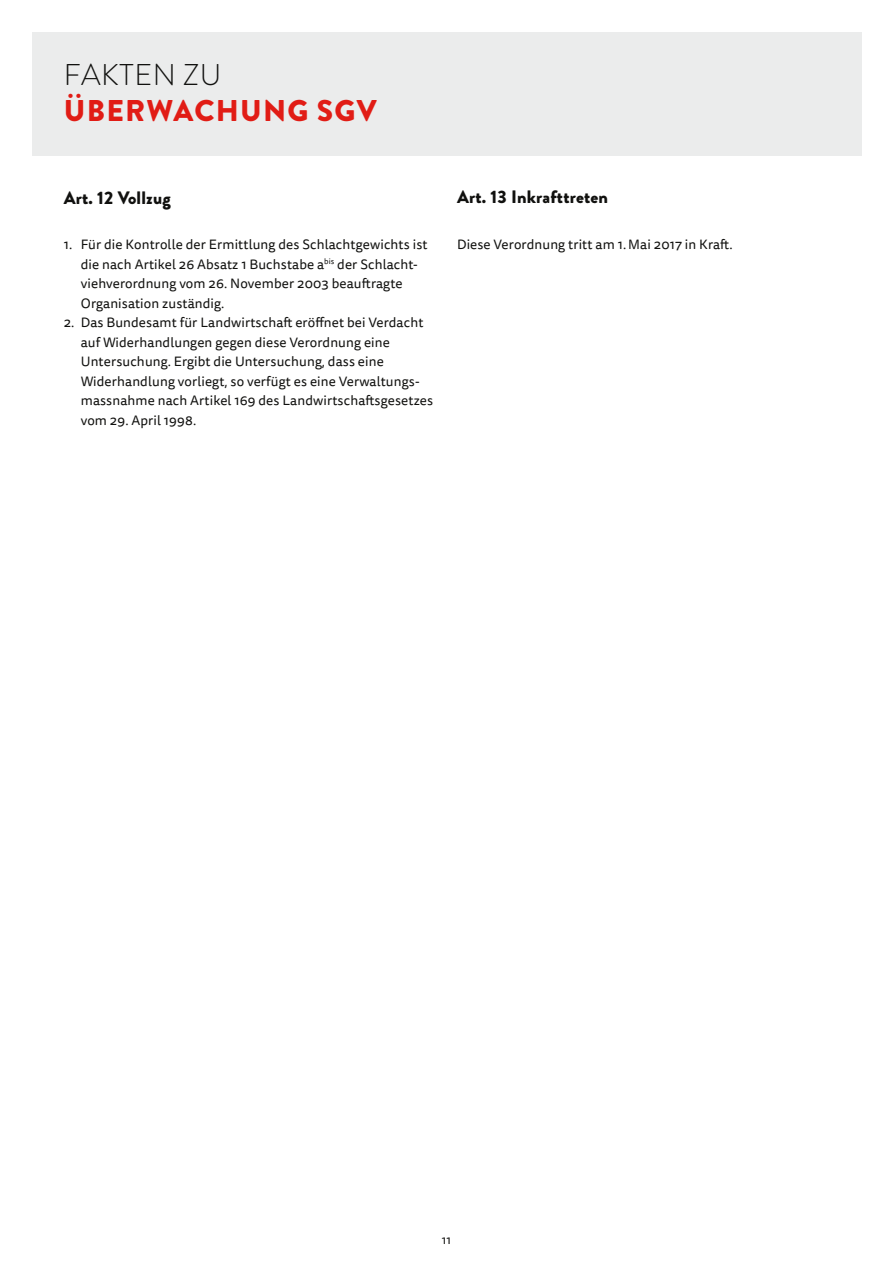
<style>
.page{position:relative;width:893px;height:1263px;background:#fff}
.page>*{position:absolute;margin:0;border:0;box-sizing:border-box;transform-origin:0 0}
.t1{font:900 30px "Brandon Grotesque";letter-spacing:.04em;color:#e11c15}
.t2{font:300 30px "Brandon Grotesque";letter-spacing:.02em;color:#11110f}
.t3{font:900 18px "Brandon Grotesque";letter-spacing:.01em;color:#11110f}
.t4{font:13.5px/19.5px "Tisa Sans Pro";letter-spacing:.01em;color:#11110f}
.t5{font:12px "Tisa Sans Pro";color:#11110f}
</style>
<div class="page">
<div style="left:32px;top:32px;width:829px;height:123px;background:#ebecec"></div>
<h1 class="t2" style="left:64px;top:54px;width:159px">FAKTEN ZU</h1>
<h1 class="t1" style="left:64px;top:89px;width:314px">ÜBERWACHUNG SGV</h1>
<h2 class="t3" style="left:64px;top:185px;width:108px">Art. 12 Vollzug</h2>
<p class="t4" style="left:81px;top:235px;width:348px;text-indent:-17px">1. Für die Kontrolle der Ermittlung des Schlachtgewichts ist die nach Artikel 26 Absatz 1 Buchstabe a<sup>bis</sup> der Schlacht&shy;viehverordnung vom 26. November 2003 beauftragte Organisation zuständig.</p>
<p class="t4" style="left:81px;top:313px;width:354px;text-indent:-17px">2. Das Bundesamt für Landwirtschaft eröffnet bei Verdacht auf Widerhandlungen gegen diese Verordnung eine Untersuchung. Ergibt die Untersuchung, dass eine Widerhandlung vorliegt, so verfügt es eine Verwaltungs&shy;massnahme nach Artikel 169 des Landwirtschaftsgesetzes vom 29. April 1998.</p>
<h2 class="t3" style="left:457px;top:184px;width:152px">Art. 13 Inkrafttreten</h2>
<p class="t4" style="left:457px;top:235px;width:277px">Diese Verordnung tritt am 1.Mai 2017 in Kraft.</p>
<p class="t5" style="left:442px;top:1231px;width:11px">11</p>
</div>
